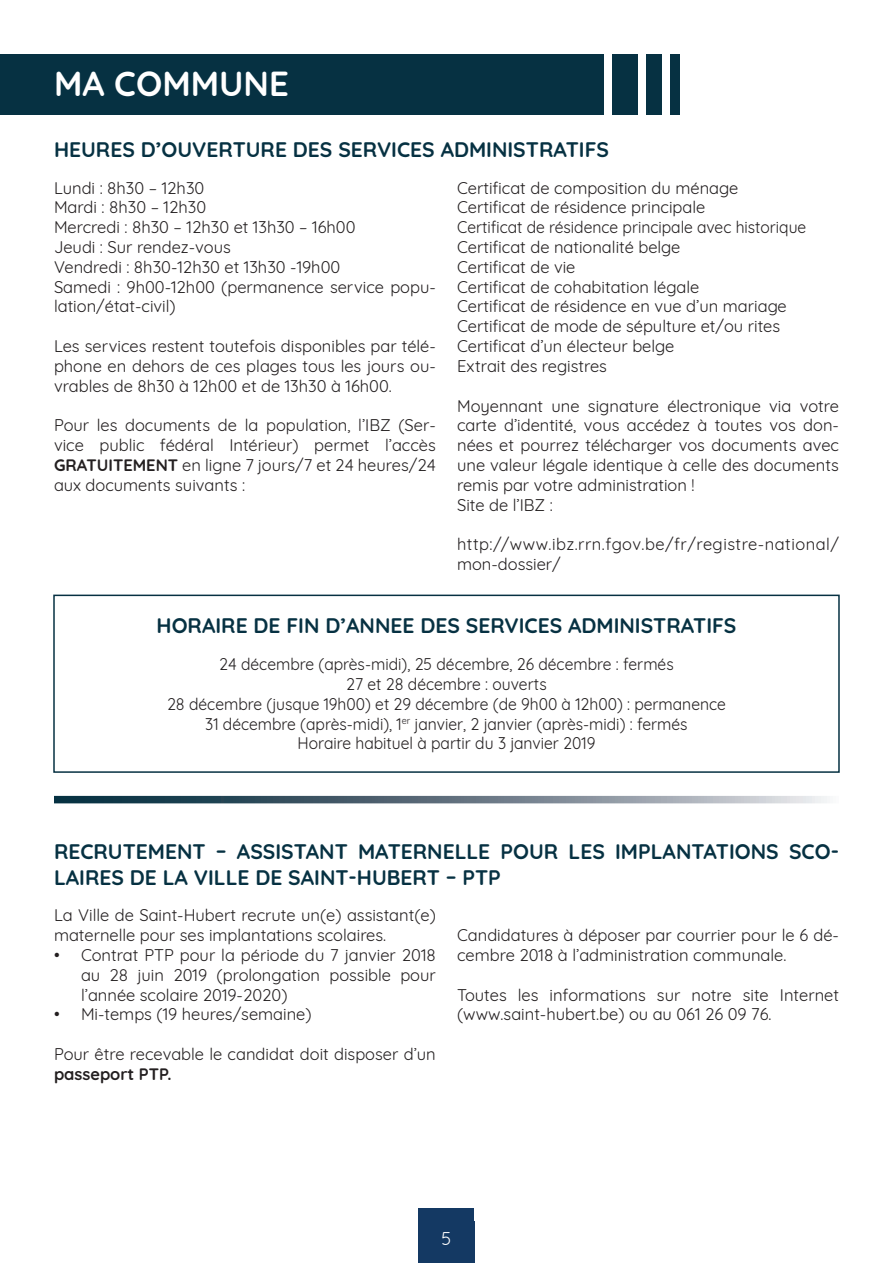
<style>
.page{position:relative;width:893px;height:1263px;background:#fff}
.page>*{position:absolute;margin:0;border:0;box-sizing:border-box;transform-origin:0 0}
.t1{font:700 34.65px "Quicksand";color:#fff}
.Titre{font:700 21px/25.2px "Quicksand";color:#063142}
.t2{font:18px "Quicksand";color:#fff}
.Texte{font:16.5px/19.8px "Quicksand";color:#231f20}
.Texte-2{font:16.5px "Quicksand";color:#231f20;scale:.95 1}
.Texte-3{font:16.5px/19.8px "Quicksand";letter-spacing:.03em;color:#231f20}
.s1{font-weight:700}
</style>
<div class="page">
<div style="left:419px;top:1209px;width:55px;height:54px;background:#143963"></div>
<div style="left:0;top:54px;width:604px;height:61px;background:#063142"></div>
<div style="left:612px;top:54px;width:26px;height:61px;background:#063142"></div>
<div style="left:646px;top:54px;width:16px;height:61px;background:#063142"></div>
<div style="left:670px;top:54px;width:10px;height:61px;background:#063142"></div>
<svg style="left:54px;top:796px;width:773px;height:7px;background:#657885"></svg>
<div style="left:53px;top:595px;width:787px;height:178px;border:2px solid #063142"></div>
<p class="t1" style="left:54px;top:55px;width:236px">MA COMMUNE</p>
<p class="Titre" style="left:54px;top:135px;width:556px">HEURES D’OUVERTURE DES SERVICES ADMINISTRATIFS</p>
<p class="Texte" style="left:54px;top:176px;width:152px">Lundi : 8h30 – 12h30</p>
<p class="Texte" style="left:54px;top:196px;width:154px">Mardi : 8h30 – 12h30</p>
<p class="Texte" style="left:54px;top:216px;width:303px">Mercredi : 8h30 – 12h30 et 13h30 – 16h00</p>
<p class="Texte" style="left:54px;top:236px;width:178px">Jeudi : Sur rendez-vous</p>
<p class="Texte" style="left:54px;top:255px;width:288px">Vendredi : 8h30-12h30 et 13h30 -19h00</p>
<p class="Texte" style="left:54px;top:275px;width:383px">Samedi : 9h00-12h00 (permanence service popu&shy;lation/état-civil)</p>
<p class="Texte" style="left:54px;top:335px;width:383px;text-align:justify">Les services restent toutefois disponibles par télé&shy;phone en dehors de ces plages tous les jours ou&shy;vrables de 8h30 à 12h00 et de 13h30 à 16h00.</p>
<p class="Texte" style="left:54px;top:414px;width:383px;text-align:justify">Pour les documents de la population, l’IBZ (Ser&shy;vice public fédéral Intérieur) permet l’accès <span class="s1">GRATUITEMENT</span> en ligne 7 jours/7 et 24 heures/24 aux documents suivants :</p>
<p class="Texte" style="left:457px;top:176px;width:283px">Certificat de composition du ménage</p>
<p class="Texte" style="left:457px;top:196px;width:250px">Certificat de résidence principale</p>
<p class="Texte-2" style="left:457px;top:215px;width:369px">Certificat de résidence principale avec historique</p>
<p class="Texte" style="left:457px;top:236px;width:225px">Certificat de nationalité belge</p>
<p class="Texte" style="left:457px;top:255px;width:120px">Certificat de vie</p>
<p class="Texte" style="left:457px;top:275px;width:244px">Certificat de cohabitation légale</p>
<p class="Texte" style="left:457px;top:295px;width:331px">Certificat de résidence en vue d’un mariage</p>
<p class="Texte" style="left:457px;top:315px;width:325px">Certificat de mode de sépulture et/ou rites</p>
<p class="Texte" style="left:457px;top:335px;width:219px">Certificat d’un électeur belge</p>
<p class="Texte" style="left:457px;top:354px;width:151px">Extrait des registres</p>
<p class="Texte" style="left:457px;top:394px;width:383px;text-align:justify">Moyennant une signature électronique via votre carte d’identité, vous accédez à toutes vos don&shy;nées et pourrez télécharger vos documents avec une valeur légale identique à celle des documents remis par votre administration !</p>
<p class="Texte" style="left:457px;top:493px;width:97px">Site de l’IBZ :</p>
<p class="Texte-3" style="left:457px;top:533px;width:383px">http://www.ibz.rrn.fgov.be/fr/registre-national/ mon-dossier/</p>
<p class="Titre" style="left:157px;top:611px;width:581px">HORAIRE DE FIN D’ANNEE DES SERVICES ADMINISTRATIFS</p>
<p class="Texte-2" style="left:219px;top:651px;width:480px">24 décembre (après-midi), 25 décembre, 26 décembre : fermés</p>
<p class="Texte-2" style="left:346px;top:671px;width:212px">27 et 28 décembre : ouverts</p>
<p class="Texte-2" style="left:167px;top:691px;width:590px">28 décembre (jusque 19h00) et 29 décembre (de 9h00 à 12h00) : permanence</p>
<p class="Texte-2" style="left:205px;top:711px;width:509px">31 décembre (après-midi), 1<sup>er</sup> janvier, 2 janvier (après-midi) : fermés</p>
<p class="Texte-2" style="left:298px;top:731px;width:315px">Horaire habituel à partir du 3 janvier 2019</p>
<p class="Titre" style="left:54px;top:837px;width:786px">RECRUTEMENT – ASSISTANT MATERNELLE POUR LES IMPLANTATIONS SCO-<br>LAIRES DE LA VILLE DE SAINT-HUBERT – PTP</p>
<p class="Texte" style="left:54px;top:904px;width:383px">La Ville de Saint-Hubert recrute un(e) assistant(e) maternelle pour ses implantations scolaires.</p>
<p class="Texte" style="left:81px;top:943px;width:356px;text-align:justify;text-indent:-27px">• Contrat PTP pour la période du 7 janvier 2018 au 28 juin 2019 (prolongation possible pour l’année scolaire 2019-2020)</p>
<p class="Texte" style="left:54px;top:1003px;width:259px">• Mi-temps (19 heures/semaine)</p>
<p class="Texte" style="left:54px;top:1042px;width:383px">Pour être recevable le candidat doit disposer d’un <span class="s1">passeport PTP.</span></p>
<p class="Texte" style="left:457px;top:924px;width:383px">Candidatures à déposer par courrier pour le 6 dé&shy;cembre 2018 à l’administration communale.</p>
<p class="Texte" style="left:457px;top:983px;width:383px">Toutes les informations sur notre site Internet (www.saint-hubert.be) ou au 061 26 09 76.</p>
<p class="t2" style="left:442px;top:1224px;width:11px">5</p>
</div>
